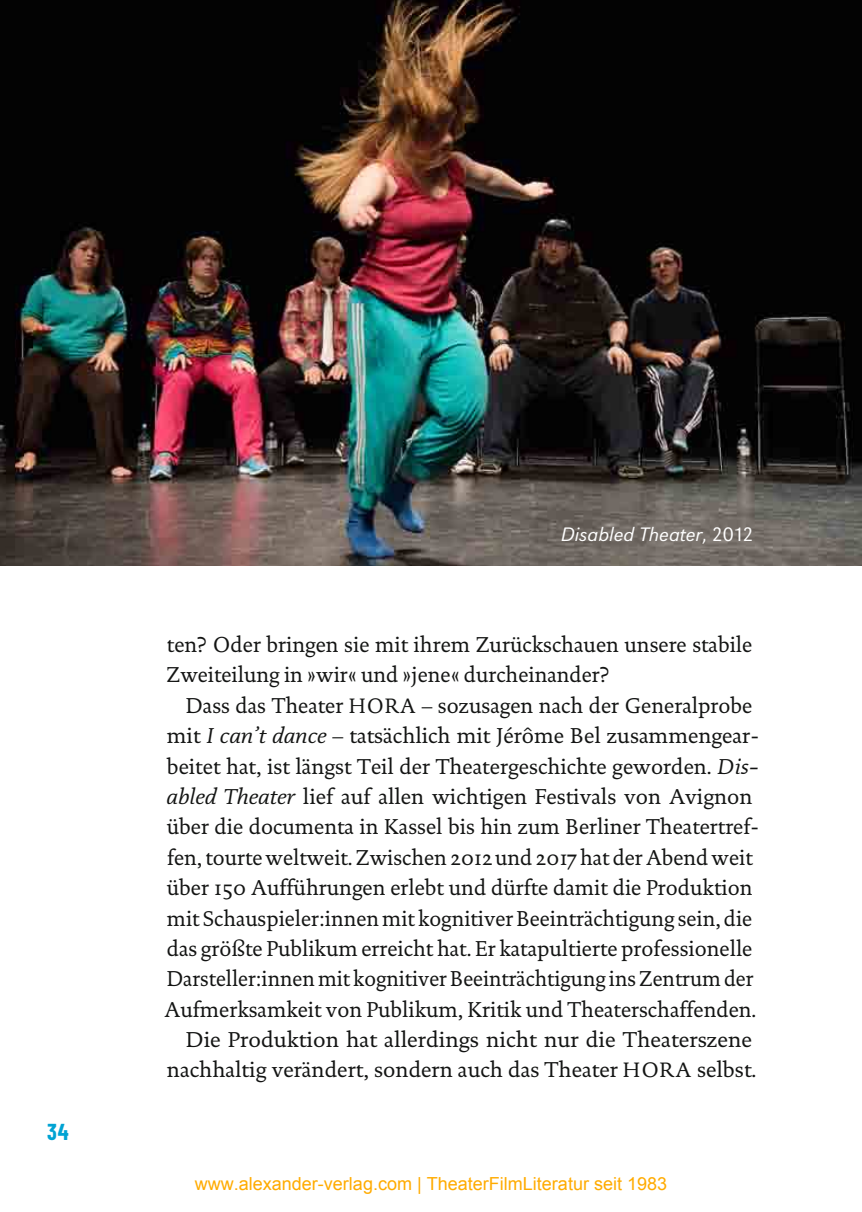
<style>
.page{position:relative;width:862px;height:1212px;background:#fff}
.page>*{position:absolute;margin:0;border:0;box-sizing:border-box;transform-origin:0 0}
.t1{font:700 22.5px "Barlow Condensed";color:#00a3d3}
.t2{font:21.82px/30.4px "DTL Dokumenta";color:#131413}
.t3{font:21.82px "DTL Dokumenta";color:#131413;scale:.96 1}
.t4{font:21.82px "DTL Dokumenta";color:#131413;scale:.95 1}
.t5{font:italic 300 20.25px "URW Grotesk T";color:#fff}
.t6{font:300 20.25px "URW Grotesk T";color:#fff}
.t7{font:18px "Arial";color:#ffab00}
.s1{font-style:normal}
.s2{font-size:21.15px}
.s3{font-family:"DTL Documenta";font-style:italic}
.s4{font-family:"DTL Documenta Regular Expert"}
</style>
<div class="page">
<img style="left:0;top:0;width:861px;height:566px">
<p class="t1" style="left:47px;top:1116px;width:23px">34</p>
<p class="t6" style="left:626px;top:522px;width:128px">Bildun schrift</p>
<p class="t5" style="left:560px;top:522px;width:194px">Disabled Theater<span class="s1">, 2012</span></p>
<p class="t2" style="left:166px;top:629px;width:587px">ten? Oder bringen sie mit ihrem Zurückschauen unsere stabile<br>Zweiteilung in »wir« und »jene« durcheinander?</p>
<p class="t2" style="left:186px;top:690px;width:567px">Dass das Theater <span class="s2">HORA</span> – sozusagen nach der Generalprobe</p>
<p class="t2" style="left:167px;top:720px;width:593px">mit <span class="s3">I can’t dance</span> – tatsächlich mit Jérôme Bel zusammengear-</p>
<p class="t2" style="left:167px;top:751px;width:593px">beitet hat, ist längst Teil der Theatergeschichte geworden. <span class="s3">Dis-</span></p>
<p class="t2" style="left:166px;top:781px;width:587px"><span class="s3">abled Theater</span> lief auf allen wichtigen Festivals von Avignon</p>
<p class="t2" style="left:167px;top:812px;width:593px">über die documenta in Kassel bis hin zum Berliner Theatertref-</p>
<p class="t2" style="left:167px;top:842px;width:587px">fen, tourte weltweit. Zwischen <span class="s4">2012</span> und <span class="s4">2017</span> hat der Abend weit</p>
<p class="t2" style="left:167px;top:872px;width:587px">über <span class="s4">150</span> Aufführungen erlebt und dürfte damit die Produktion</p>
<p class="t3" style="left:167px;top:905px;width:611px">mit Schauspieler:innen mit kognitiver Beeinträchtigung sein, die</p>
<p class="t2" style="left:167px;top:933px;width:586px">das größte Publikum erreicht hat. Er katapultierte professionelle</p>
<p class="t4" style="left:167px;top:966px;width:618px">Darsteller:innen mit kognitiver Beeinträchtigung ins Zentrum der</p>
<p class="t2" style="left:164px;top:994px;width:593px">Aufmerksamkeit von Publikum, Kritik und Theaterschaffenden.</p>
<p class="t2" style="left:186px;top:1024px;width:567px">Die Produktion hat allerdings nicht nur die Theaterszene</p>
<p class="t2" style="left:167px;top:1055px;width:590px">nachhaltig verändert, sondern auch das Theater <span class="s2">HORA</span> selbst.</p>
<p class="t7" style="left:195px;top:1171px;width:473px">www.alexander-verlag.com | TheaterFilmLiteratur seit 1983</p>
</div>
